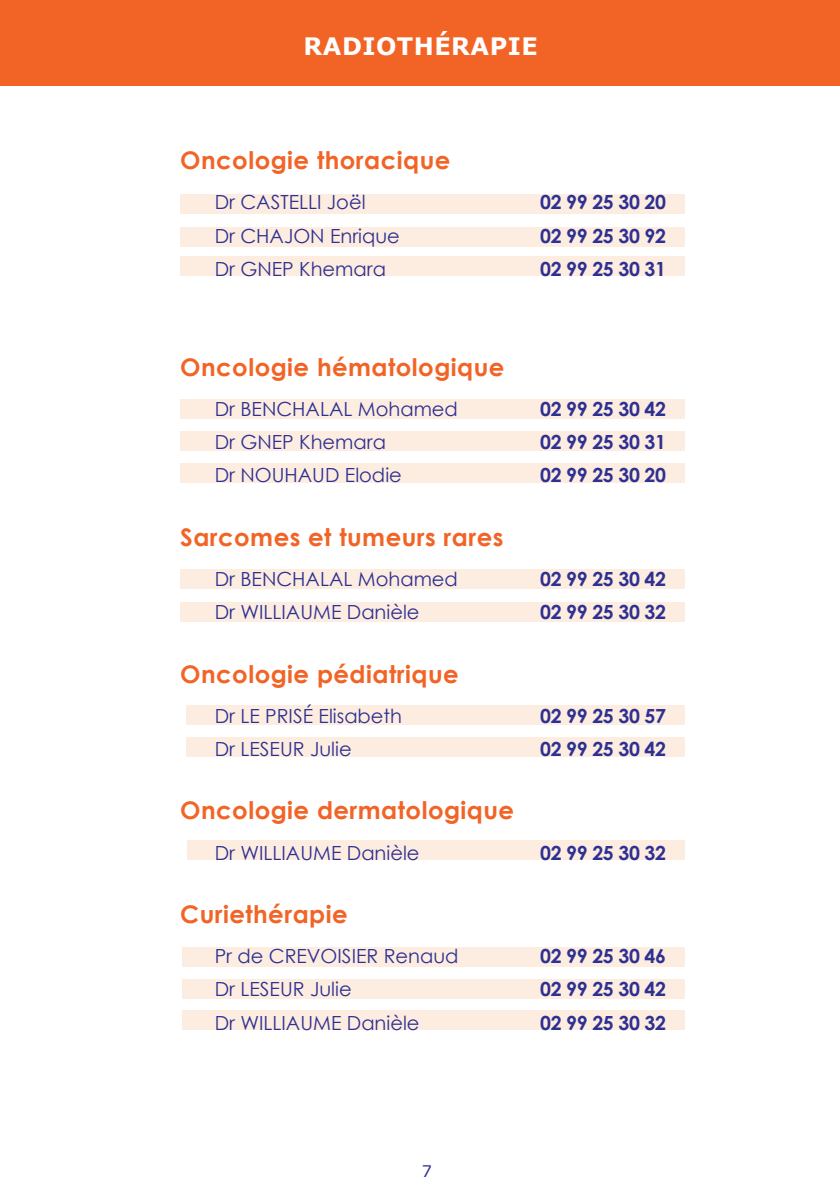
<style>
.page{position:relative;width:840px;height:1191px;background:#fff}
.page>*{position:absolute;margin:0;border:0;box-sizing:border-box;transform-origin:0 0}
.t1{font:700 24.4px "Century Gothic";letter-spacing:.02em;color:#f26426}
.t2{font:700 24px "Verdana";color:#fff}
.t3{font:19.4px "Century Gothic";color:#2e3092}
.t4{font:700 19.4px "Century Gothic";letter-spacing:-.02em;color:#2e3092}
.t5{font:16px "Verdana";color:#2e3092}
</style>
<div class="page">
<div style="left:180px;top:194px;width:504px;height:20px;background:#fdede0"></div>
<div style="left:182px;top:946px;width:502px;height:20px;background:#fdede0"></div>
<div style="left:187px;top:840px;width:497px;height:20px;background:#fdede0"></div>
<div style="left:180px;top:569px;width:504px;height:20px;background:#fdede0"></div>
<div style="left:180px;top:399px;width:504px;height:20px;background:#fdede0"></div>
<div style="left:180px;top:256px;width:504px;height:20px;background:#fdede0"></div>
<div style="left:186px;top:704px;width:498px;height:20px;background:#fdede0"></div>
<div style="left:186px;top:737px;width:498px;height:20px;background:#fdede0"></div>
<div style="left:180px;top:227px;width:504px;height:20px;background:#fdede0"></div>
<div style="left:182px;top:979px;width:502px;height:20px;background:#fdede0"></div>
<div style="left:180px;top:601px;width:504px;height:20px;background:#fdede0"></div>
<div style="left:180px;top:431px;width:504px;height:20px;background:#fdede0"></div>
<div style="left:180px;top:463px;width:504px;height:20px;background:#fdede0"></div>
<div style="left:182px;top:1010px;width:502px;height:20px;background:#fdede0"></div>
<div style="left:0;top:0;width:839px;height:85px;background:#f26426"></div>
<p class="t2" style="left:303px;top:29px;width:19px">RADIOT</p>
<p class="t2" style="left:413px;top:29px;width:39px">HÉRA</p>
<p class="t2" style="left:489px;top:29px;width:33px">PIE</p>
<p class="t1" style="left:180px;top:142px;width:271px">Oncologie thoracique</p>
<p class="t3" style="left:214px;top:189px;width:75px">Dr CASTELLI</p>
<p class="t3" style="left:327px;top:189px;width:40px">Joël</p>
<p class="t4" style="left:540px;top:188px;width:127px">02 99 25 30 20</p>
<p class="t3" style="left:214px;top:222px;width:187px">Dr CHAJON Enrique</p>
<p class="t4" style="left:540px;top:221px;width:127px">02 99 25 30 92</p>
<p class="t3" style="left:214px;top:255px;width:55px">Dr GNEP</p>
<p class="t3" style="left:299px;top:255px;width:88px">Khemara</p>
<p class="t4" style="left:540px;top:254px;width:127px">02 99 25 30 31</p>
<p class="t1" style="left:180px;top:348px;width:325px">Oncologie hématologique</p>
<p class="t3" style="left:214px;top:395px;width:91px">Dr BENCHALAL</p>
<p class="t3" style="left:357px;top:395px;width:101px">Mohamed</p>
<p class="t4" style="left:540px;top:394px;width:127px">02 99 25 30 42</p>
<p class="t3" style="left:214px;top:428px;width:55px">Dr GNEP</p>
<p class="t3" style="left:299px;top:428px;width:88px">Khemara</p>
<p class="t4" style="left:540px;top:427px;width:127px">02 99 25 30 31</p>
<p class="t3" style="left:214px;top:461px;width:41px">Dr NOUHAU</p>
<p class="t3" style="left:325px;top:461px;width:78px">D Elodie</p>
<p class="t4" style="left:540px;top:460px;width:127px">02 99 25 30 20</p>
<p class="t1" style="left:180px;top:518px;width:324px">Sarcomes et tumeurs rares</p>
<p class="t3" style="left:214px;top:565px;width:91px">Dr BENCHALAL</p>
<p class="t3" style="left:357px;top:565px;width:101px">Mohamed</p>
<p class="t4" style="left:540px;top:564px;width:127px">02 99 25 30 42</p>
<p class="t3" style="left:214px;top:598px;width:54px">Dr WILLIAU</p>
<p class="t3" style="left:313px;top:598px;width:108px">ME Danièle</p>
<p class="t4" style="left:540px;top:597px;width:127px">02 99 25 30 32</p>
<p class="t1" style="left:180px;top:655px;width:280px">Oncologie pédiatrique</p>
<p class="t3" style="left:214px;top:702px;width:189px">Dr LE PRISÉ Elisabeth</p>
<p class="t4" style="left:540px;top:701px;width:127px">02 99 25 30 57</p>
<p class="t3" style="left:214px;top:735px;width:138px">Dr LESEU R Julie</p>
<p class="t4" style="left:540px;top:734px;width:127px">02 99 25 30 42</p>
<p class="t1" style="left:180px;top:792px;width:335px">Oncologie dermatologique</p>
<p class="t3" style="left:214px;top:839px;width:54px">Dr WILLIAU</p>
<p class="t3" style="left:313px;top:839px;width:108px">ME Danièle</p>
<p class="t4" style="left:540px;top:837px;width:127px">02 99 25 30 32</p>
<p class="t1" style="left:180px;top:895px;width:169px">Curiethérapie</p>
<p class="t3" style="left:214px;top:942px;width:245px">Pr de CREVOISIER Renaud</p>
<p class="t4" style="left:540px;top:941px;width:127px">02 99 25 30 46</p>
<p class="t3" style="left:214px;top:975px;width:138px">Dr LESEU R Julie</p>
<p class="t4" style="left:540px;top:974px;width:127px">02 99 25 30 42</p>
<p class="t3" style="left:214px;top:1009px;width:54px">Dr WILLIAU</p>
<p class="t3" style="left:313px;top:1009px;width:108px">ME Danièle</p>
<p class="t4" style="left:540px;top:1007px;width:127px">02 99 25 30 32</p>
<p class="t5" style="left:421px;top:1160px;width:12px">7</p>
</div>
